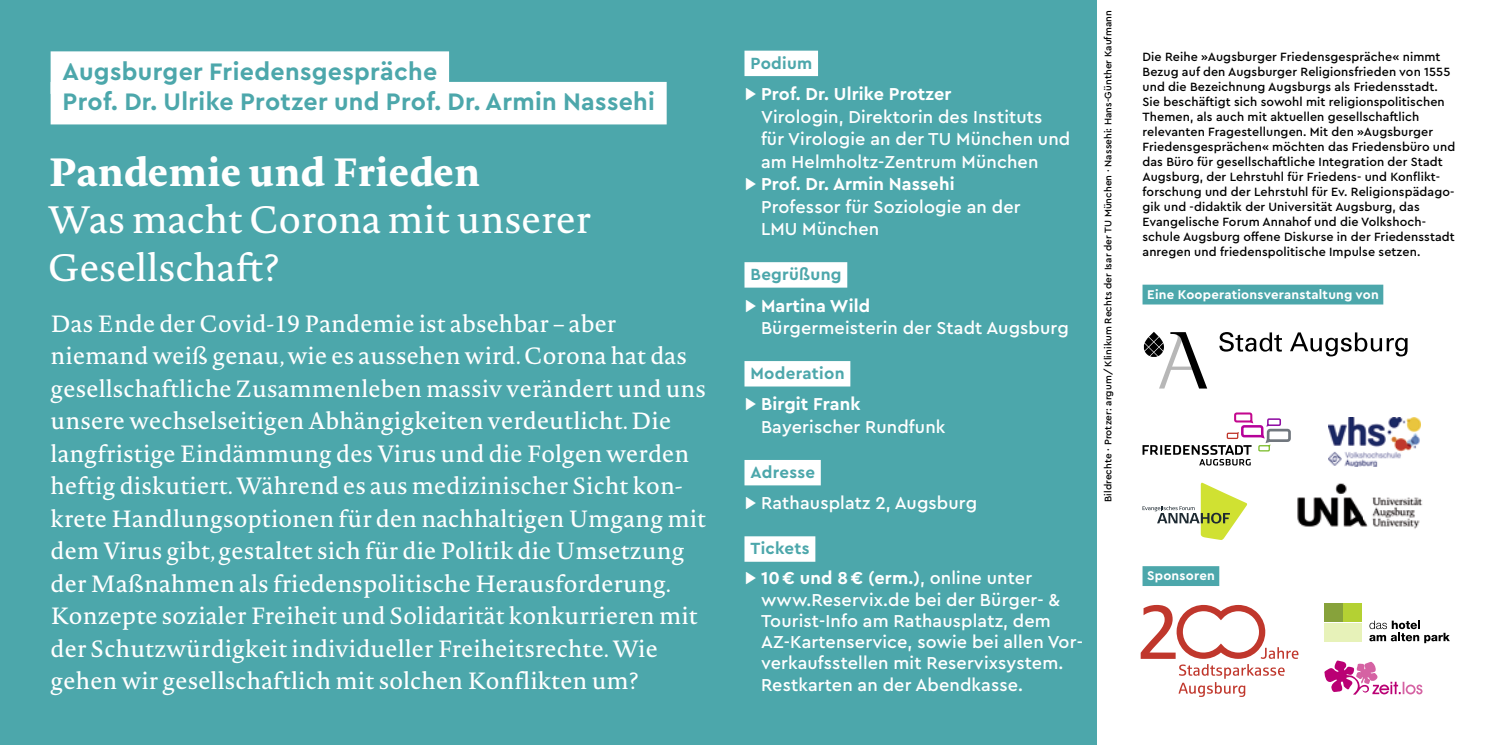
<style>
.page{position:relative;width:1489px;height:745px;background:#fff}
.page>*{position:absolute;margin:0;border:0;box-sizing:border-box;transform-origin:0 0}
.t1{font:800 38.75px "Novel Pro";color:#fff}
.t2{font:37.5px/47.5px "Novel Pro";color:#fff}
.t3{font:700 25px/30.5px "Cera PRO";letter-spacing:.015em;color:#4ca7ab}
.t4{font:23px/32.5px "Novel Pro";letter-spacing:.005em;color:#fff}
.t5{font:500 18px/21.2px "Cera PRO";letter-spacing:.01em;color:#fff}
.t6{font:700 18px "Cera PRO";letter-spacing:.01em;color:#fff}
.t7{font:700 17px "Cera PRO";letter-spacing:.015em;color:#4ca7ab}
.t8{font:700 13.25px "Cera PRO";letter-spacing:.015em;color:#fff}
.t9{font:500 12.5px/15px "Cera PRO";letter-spacing:.01em;color:#000}
.t10{font:500 10px "Cera PRO";letter-spacing:.01em;color:#000}
.s1{font-weight:500}
.s2{font-weight:700}
</style>
<div class="page">
<div style="left:0;top:0;width:1096px;height:744px;background:#4ca7ab"></div>
<svg style="left:1324px;top:660px;width:98px;height:34px"></svg>
<div style="left:1324px;top:622px;width:18px;height:18px;background:#e7f2b9"></div>
<div style="left:1343px;top:622px;width:18px;height:18px;background:#e7f2b9"></div>
<div style="left:1324px;top:603px;width:18px;height:18px;background:#87a23b"></div>
<div style="left:1343px;top:603px;width:18px;height:18px;background:#b4d133"></div>
<svg style="left:1369px;top:620px;width:80px;height:22px"></svg>
<div style="left:1142px;top:565px;width:77px;height:20px;background:#4ca7ab"></div>
<div style="left:744px;top:51px;width:74px;height:25px;background:#fff"></div>
<div style="left:744px;top:262px;width:103px;height:25px;background:#fff"></div>
<div style="left:744px;top:361px;width:106px;height:25px;background:#fff"></div>
<div style="left:744px;top:459px;width:76px;height:26px;background:#fff"></div>
<div style="left:744px;top:536px;width:71px;height:25px;background:#fff"></div>
<div style="left:51px;top:51px;width:398px;height:43px;background:#fff"></div>
<div style="left:51px;top:82px;width:615px;height:42px;background:#fff"></div>
<div style="left:1142px;top:284px;width:241px;height:20px;background:#4ca7ab"></div>
<svg style="left:1219px;top:332px;width:62px;height:19px"></svg>
<svg style="left:1290px;top:332px;width:117px;height:24px"></svg>
<svg style="left:1143px;top:331px;width:64px;height:57px"></svg>
<img style="left:1328px;top:417px;width:92px;height:49px">
<svg style="left:1142px;top:412px;width:149px;height:53px"></svg>
<svg style="left:1142px;top:482px;width:104px;height:57px"></svg>
<img style="left:1297px;top:483px;width:126px;height:46px">
<svg style="left:1140px;top:604px;width:158px;height:92px"></svg>
<h3 class="t3" style="left:63px;top:55px;width:594px">Augsburger Friedensgespräche<br>Prof. Dr. Ulrike Protzer und Prof. Dr. Armin Nassehi</h3>
<h1 class="t1" style="left:48px;top:142px;width:434px">Pandemie und Frieden</h1>
<h2 class="t2" style="left:48px;top:195px;width:544px">Was macht Corona mit unserer<br>Gesellschaft?</h2>
<p class="t4" style="left:51px;top:306px;width:657px">Das Ende der Covid-19 Pandemie ist absehbar – aber niemand weiß genau, wie es aussehen wird. Corona hat das gesellschaftliche Zusammenleben massiv verändert und uns unsere wechselseitigen Abhängigkeiten verdeutlicht. Die langfristige Eindämmung des Virus und die Folgen werden heftig diskutiert. Während es aus medizinischer Sicht kon&shy;krete Handlungsoptionen für den nachhaltigen Umgang mit dem Virus gibt, gestaltet sich für die Politik die Umsetzung der Maßnahmen als friedenspolitische Herausforderung.<br>Konzepte sozialer Freiheit und Solidarität konkurrieren mit der Schutzwürdigkeit individueller Freiheitsrechte. Wie gehen wir gesellschaftlich mit solchen Konflikten um?</p>
<h3 class="t7" style="left:750px;top:52px;width:63px">Podium</h3>
<h3 class="t6" style="left:744px;top:82px;width:209px"><span class="s1">▶</span> Prof. Dr. Ulrike Protzer</h3>
<h3 class="t5" style="left:761px;top:105px;width:283px">Virologin, Direktorin des Instituts</h3>
<h3 class="t5" style="left:761px;top:127px;width:311px">für Virologie an der TU München und</h3>
<h3 class="t5" style="left:761px;top:150px;width:279px">am Helmholtz-Zentrum München</h3>
<h3 class="t6" style="left:744px;top:172px;width:212px"><span class="s1">▶</span> Prof. Dr. Armin Nassehi</h3>
<h3 class="t5" style="left:761px;top:195px;width:261px">Professor für Soziologie an der</h3>
<h3 class="t5" style="left:761px;top:217px;width:120px">LMU München</h3>
<h3 class="t7" style="left:750px;top:263px;width:93px">Begrüßung</h3>
<h3 class="t5" style="left:761px;top:293px;width:309px;line-height:22.5px;text-indent:-17px">▶ <span class="s2">Martina Wild<br></span>Bürgermeisterin der Stadt Augsburg</h3>
<h3 class="t7" style="left:750px;top:362px;width:96px">Moderation</h3>
<h3 class="t5" style="left:761px;top:392px;width:186px;line-height:22.5px;text-indent:-17px">▶ <span class="s2">Birgit Frank<br></span>Bayerischer Rundfunk</h3>
<h3 class="t7" style="left:750px;top:460px;width:66px">Adresse</h3>
<h3 class="t5" style="left:744px;top:491px;width:234px">▶ Rathausplatz 2, Augsburg</h3>
<h3 class="t7" style="left:750px;top:537px;width:61px">Tickets</h3>
<h3 class="t5" style="left:761px;top:566px;width:323px;text-indent:-17px">▶ <span class="s2">10 € und 8 € (erm.)</span>, online unter www.Reservix.de bei der Bürger- &amp; Tourist- Info am Rathausplatz, dem AZ-Kartenservice, sowie bei allen Vor&shy;verkaufsstellen mit Reservixsystem.<br>Restkarten an der Abendkasse.</h3>
<p class="t10" style="left:1101px;top:501px;width:493px;rotate:-90deg">Bildrechte · Protzer: argum / Klinikum Rechts der Isar der TU München · Nassehi: Hans-Günther Kaufmann</p>
<p class="t9" style="left:1142px;top:48px;width:314px">Die Reihe »Augsburger Friedensgespräche« nimmt Bezug auf den Augsburger Religionsfrieden von 1555 und die Bezeichnung Augsburgs als Friedensstadt.<br>Sie beschäftigt sich sowohl mit religionspolitischen Themen, als auch mit aktuellen gesellschaftlich relevanten Fragestellungen. Mit den »Augsburger Friedens gesprächen« möchten das Friedensbüro und das Büro für gesellschaftliche Integration der Stadt Augsburg, der Lehrstuhl für Friedens- und Konflikt&shy;forschung und der Lehrstuhl für Ev. Religionspädago&shy;gik und -didaktik der Universität Augsburg, das Evangelische Forum Annahof und die Volkshoch&shy;schule Augsburg offene Diskurse in der Friedensstadt anregen und friedens politische Impulse setzen.</p>
<p class="t8" style="left:1147px;top:285px;width:233px">Eine Kooperationsveranstaltung von</p>
<p class="t8" style="left:1147px;top:566px;width:69px">Sponsoren</p>
</div>
